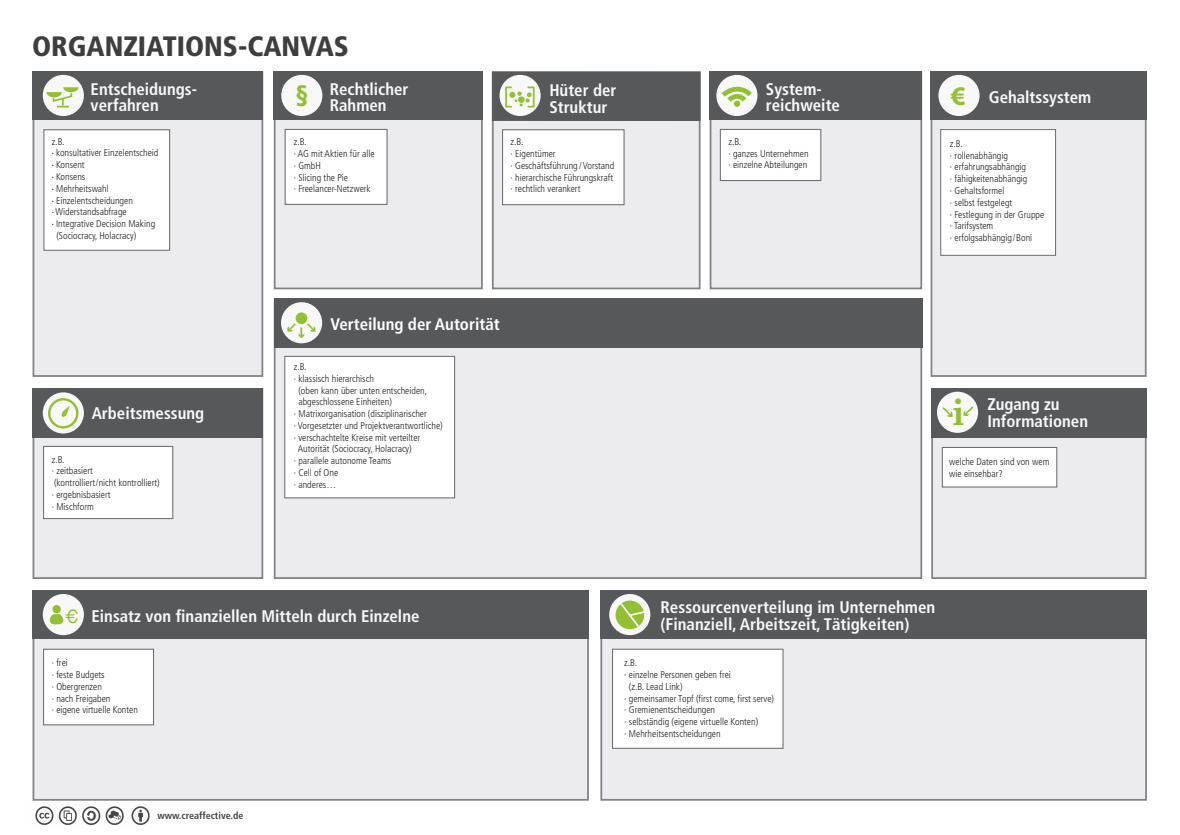
<style>
.page{position:relative;width:1180px;height:835px;background:#fff}
.page>*{position:absolute;margin:0;border:0;box-sizing:border-box;transform-origin:0 0}
.t1{font:700 37.03px "Century Schoolbook";color:#92c032}
.t2{font:900 condensed 28px "Frutiger";color:#3e3e3f}
.t3{font:700 26.91px "Myriad Pro";color:#92c032}
.t4{font:900 condensed 25.23px "Frutiger";color:#92c032}
.t5{font:18.51px "Helvetica";color:#92c032}
.t6{font:700 condensed 16.84px/16.8px "Frutiger";color:#f7f8f7}
.t7{font:700 condensed 16.84px "Frutiger";color:#fff}
.t8{font:700 condensed 9.94px "Frutiger";color:#434445}
.t9{font:300 condensed 9.8px/11.8px "Frutiger";color:#231f20}
.s1{font-family:"Futura"}
</style>
<div class="page">
<img style="left:35px;top:806px;width:115px;height:19px">
<div style="left:33px;top:71px;width:230px;height:306px;background:#ececee;border:2px solid #808285"></div>
<div style="left:930px;top:71px;width:216px;height:306px;background:#ececee;border:2px solid #808285"></div>
<div style="left:33px;top:590px;width:556px;height:210px;background:#ececee;border:2px solid #808285"></div>
<div style="left:600px;top:590px;width:547px;height:210px;background:#ececee;border:2px solid #808285"></div>
<div style="left:274px;top:299px;width:648px;height:280px;background:#ececee;border:2px solid #808285"></div>
<div style="left:274px;top:71px;width:209px;height:218px;background:#ececee;border:2px solid #808285"></div>
<div style="left:492px;top:71px;width:208px;height:218px;background:#ececee;border:2px solid #808285"></div>
<div style="left:709px;top:71px;width:213px;height:218px;background:#ececee;border:2px solid #808285"></div>
<div style="left:33px;top:388px;width:230px;height:191px;background:#ececee;border:2px solid #808285"></div>
<div style="left:931px;top:388px;width:215px;height:191px;background:#ececee;border:2px solid #808285"></div>
<div style="left:931px;top:388px;width:215px;height:49px;background:#57585a"></div>
<div style="left:43px;top:446px;width:130px;height:73px;background:#fff;border:1px solid #6c6d70"></div>
<div style="left:43px;top:129px;width:127px;height:122px;background:#fff;border:1px solid #6c6d70"></div>
<div style="left:285px;top:129px;width:102px;height:76px;background:#fff;border:1px solid #6c6d70"></div>
<div style="left:502px;top:129px;width:122px;height:76px;background:#fff;border:1px solid #6c6d70"></div>
<div style="left:940px;top:129px;width:116px;height:127px;background:#fff;border:1px solid #6c6d70"></div>
<div style="left:33px;top:71px;width:230px;height:49px;background:#57585a"></div>
<div style="left:33px;top:590px;width:556px;height:48px;background:#57585a"></div>
<div style="left:600px;top:590px;width:547px;height:48px;background:#57585a"></div>
<div style="left:274px;top:298px;width:648px;height:49px;background:#57585a"></div>
<div style="left:274px;top:71px;width:209px;height:49px;background:#57585a"></div>
<div style="left:492px;top:71px;width:208px;height:50px;background:#57585a"></div>
<div style="left:709px;top:71px;width:213px;height:49px;background:#57585a"></div>
<div style="left:930px;top:71px;width:216px;height:49px;background:#57585a"></div>
<div style="left:941px;top:447px;width:116px;height:40px;background:#fff;border:1px solid #6c6d70"></div>
<div style="left:284px;top:356px;width:171px;height:142px;background:#fff;border:1px solid #6c6d70"></div>
<div style="left:43px;top:648px;width:111px;height:77px;background:#fff;border:1px solid #6c6d70"></div>
<div style="left:612px;top:648px;width:171px;height:100px;background:#fff;border:1px solid #6c6d70"></div>
<div style="left:33px;top:388px;width:230px;height:49px;background:#57585a"></div>
<div style="left:281px;top:75px;width:41px;height:41px;background:#f7f8f7;border-radius:50%"></div>
<div style="left:716px;top:75px;width:41px;height:41px;background:#f7f8f7;border-radius:50%"></div>
<svg style="left:718px;top:82px;width:39px;height:25px"></svg>
<div style="left:938px;top:75px;width:41px;height:41px;background:#f7f8f7;border-radius:50%"></div>
<div style="left:281px;top:302px;width:41px;height:41px;background:#f7f8f7;border-radius:50%"></div>
<div style="left:296px;top:312px;width:11px;height:12px;background:#92c032;border-radius:50%"></div>
<svg style="left:286px;top:321px;width:30px;height:17px"></svg>
<div style="left:937px;top:391px;width:41px;height:42px;background:#f7f8f7;border-radius:50%"></div>
<svg style="left:963px;top:406px;width:11px;height:10px"></svg>
<svg style="left:942px;top:407px;width:11px;height:10px"></svg>
<div style="left:43px;top:75px;width:41px;height:41px;background:#f7f8f7;border-radius:50%"></div>
<svg style="left:46px;top:87px;width:33px;height:20px"></svg>
<div style="left:43px;top:594px;width:41px;height:41px;background:#f7f8f7;border-radius:50%"></div>
<div style="left:52px;top:605px;width:9px;height:8px;background:#92c032;border-radius:50%"></div>
<svg style="left:50px;top:614px;width:13px;height:10px"></svg>
<svg style="left:43px;top:392px;width:41px;height:41px"></svg>
<div style="left:48px;top:398px;width:30px;height:30px;border:2px solid #92c032;border-radius:50%"></div>
<svg style="left:61px;top:406px;width:9px;height:12px"></svg>
<div style="left:609px;top:594px;width:41px;height:41px;background:#f7f8f7;border-radius:50%"></div>
<svg style="left:615px;top:600px;width:29px;height:29px"></svg>
<svg style="left:617px;top:599px;width:31px;height:31px"></svg>
<div style="left:499px;top:75px;width:41px;height:41px;background:#f7f8f7;border-radius:50%"></div>
<svg style="left:509px;top:91px;width:22px;height:15px"></svg>
<div style="left:505px;top:86px;width:8px;height:21px;border:2px solid #92c032"></div>
<div style="left:527px;top:86px;width:7px;height:21px;border:2px solid #92c032"></div>
<div style="left:720px;top:129px;width:101px;height:52px;background:#fff;border:1px solid #6c6d70"></div>
<h2 class="t2" style="left:32px;top:29px;width:318px">ORGANZIATIONS-CANVAS</h2>
<h3 class="t6" style="left:91px;top:80px;width:108px">Entscheidungs&shy;verfahren</h3>
<p class="t9" style="left:52px;top:135px;width:14px">z.B.</p>
<p class="t9" style="left:52px;top:147px;width:108px"><span class="s1">·</span> konsultativer Einzelentscheid</p>
<p class="t9" style="left:52px;top:159px;width:34px"><span class="s1">·</span> Konsent</p>
<p class="t9" style="left:52px;top:171px;width:35px"><span class="s1">·</span> Konsens</p>
<p class="t9" style="left:52px;top:182px;width:59px"><span class="s1">·</span> Mehrheitswahl</p>
<p class="t9" style="left:52px;top:194px;width:83px"><span class="s1">·</span> Einzelentscheidungen</p>
<p class="t9" style="left:52px;top:206px;width:76px"><span class="s1">·</span> Widerstandsabfrage</p>
<p class="t9" style="left:52px;top:218px;width:105px"><span class="s1">·</span> Integrative Decision Making</p>
<p class="t9" style="left:56px;top:230px;width:81px">(Sociocracy, Holacracy)</p>
<h3 class="t6" style="left:92px;top:404px;width:114px">Arbeitsmessung</h3>
<p class="t9" style="left:52px;top:453px;width:109px">z.B.<br>· zeitbasiert<br>(kontrolliert/nicht kontrolliert) · ergebnisbasiert<br>· Mischform</p>
<h3 class="t6" style="left:330px;top:80px;width:80px">Rechtlicher<br>Rahmen</h3>
<h3 class="t6" style="left:549px;top:82px;width:69px">Hüter der<br>Struktur</h3>
<h3 class="t6" style="left:766px;top:80px;width:76px">System&shy;reichweite</h3>
<h3 class="t6" style="left:988px;top:89px;width:104px">Gehaltssystem</h3>
<h3 class="t4" style="left:296px;top:79px;width:15px">§</h3>
<h3 class="t3" style="left:951px;top:78px;width:16px">€</h3>
<p class="t9" style="left:728px;top:136px;width:82px">z.B.<br>· ganzes Unternehmen · einzelne Abteilungen</p>
<p class="t9" style="left:294px;top:136px;width:82px">z.B.<br>· AG mit Aktien für alle · GmbH<br>· Slicing the Pie<br>· Freelancer-Netzwerk</p>
<p class="t9" style="left:510px;top:136px;width:105px">z.B.<br>· Eigentümer<br>· Geschäftsführung /Vorstand · hierarchische Führungskraft · rechtlich verankert</p>
<p class="t9" style="left:950px;top:138px;width:96px">z.B.<br>· rollenabhängig<br>· erfahrungsabhängig<br>· fähigkeitenabhängig<br>· Gehaltsformel<br>· selbst festgelegt<br>· Festlegung in der Gruppe · Tarifsystem<br>· erfolgsabhängig/Boni</p>
<h3 class="t7" style="left:330px;top:314px;width:171px">Verteilung der Autorität</h3>
<p class="t9" style="left:294px;top:361px;width:14px">z.B.</p>
<p class="t9" style="left:294px;top:372px;width:82px">· klassisch hierarchisch</p>
<p class="t9" style="left:298px;top:384px;width:130px">(oben kann über unten entscheiden,</p>
<p class="t9" style="left:298px;top:396px;width:95px">abgeschlossene Einheiten)</p>
<p class="t9" style="left:294px;top:408px;width:135px">· Matrixorganisation (disziplinarischer</p>
<p class="t9" style="left:294px;top:419px;width:151px">· Vorgesetzter und Projektverantwortliche)</p>
<p class="t9" style="left:294px;top:431px;width:128px">· verschachtelte Kreise mit verteilter</p>
<p class="t9" style="left:298px;top:443px;width:115px">Autorität (Sociocracy, Holacracy)</p>
<p class="t9" style="left:294px;top:455px;width:99px">· parallele autonome Teams</p>
<p class="t9" style="left:294px;top:467px;width:46px">· Cell of One</p>
<p class="t9" style="left:294px;top:478px;width:44px">· anderes…</p>
<h3 class="t6" style="left:987px;top:396px;width:102px">Zugang zu<br>Informationen</h3>
<p class="t9" style="left:949px;top:455px;width:102px">welche Daten sind von wem wie einsehbar?</p>
<h1 class="t1" style="left:951px;top:389px;width:15px">i</h1>
<h3 class="t5" style="left:65px;top:608px;width:15px">¤</h3>
<h3 class="t6" style="left:91px;top:607px;width:329px">Einsatz von finanziellen Mitteln durch Einzelne</h3>
<h3 class="t6" style="left:660px;top:599px;width:276px">Ressourcenverteilung im Unternehmen (Finanziell, Arbeitszeit, Tätigkeiten)</h3>
<p class="t9" style="left:52px;top:657px;width:88px">· frei<br>· feste Budgets<br>· Obergrenzen<br>· nach Freigaben<br>· eigene virtuelle Konten</p>
<p class="t9" style="left:624px;top:657px;width:14px">z.B.</p>
<p class="t9" style="left:624px;top:668px;width:108px">· einzelne Personen geben frei</p>
<p class="t9" style="left:629px;top:680px;width:55px">(z.B. Lead Link)</p>
<p class="t9" style="left:624px;top:692px;width:151px">· gemeinsamer Topf (first come, first serve)</p>
<p class="t9" style="left:624px;top:704px;width:92px">· Gremienentscheidungen</p>
<p class="t9" style="left:624px;top:715px;width:135px">· selbständig (eigene virtuelle Konten)</p>
<p class="t9" style="left:624px;top:727px;width:98px">· Mehrheitsentscheidungen</p>
<p class="t8" style="left:158px;top:809px;width:87px">www.creaffective.de</p>
</div>
